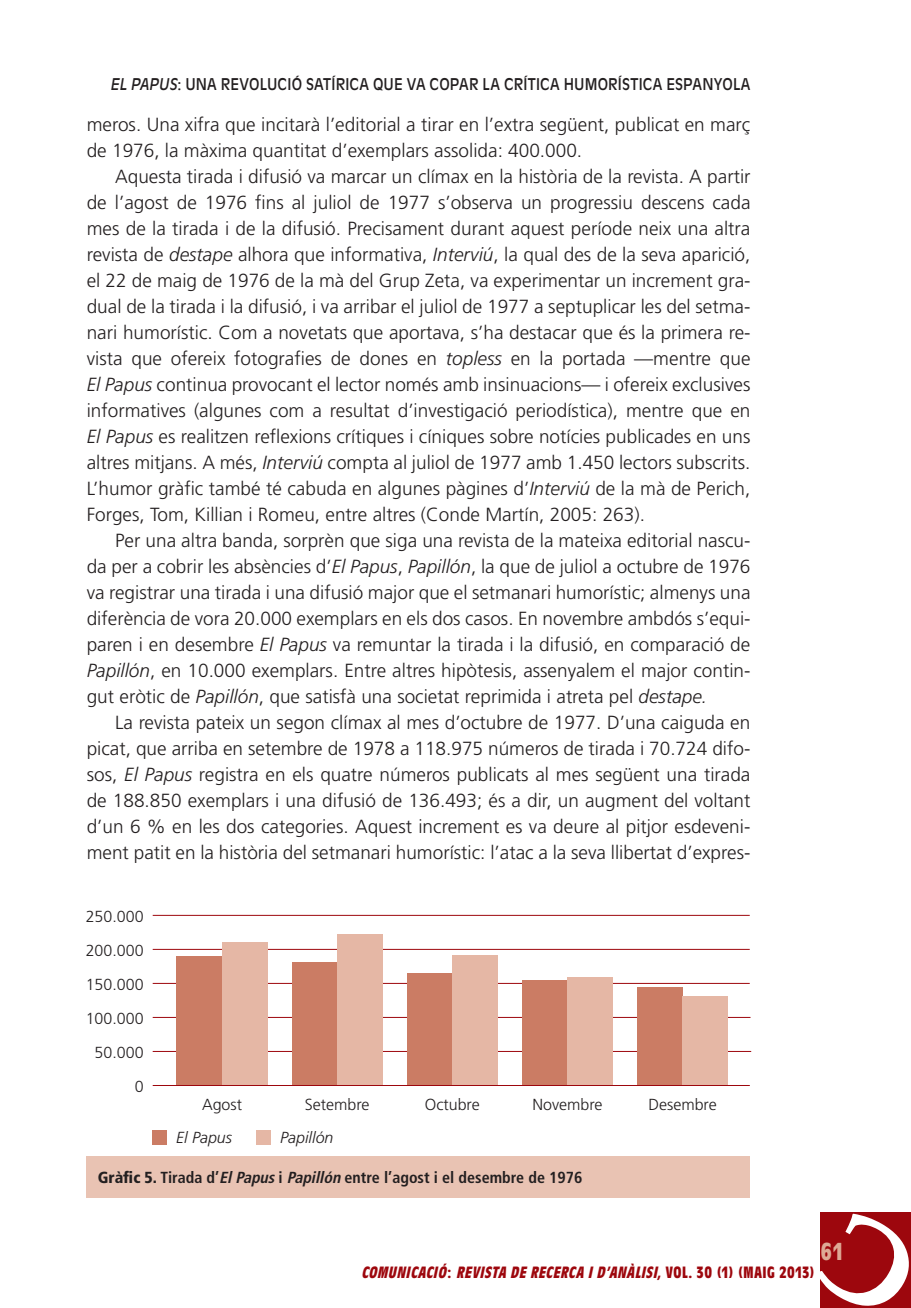
<style>
.page{position:relative;width:911px;height:1308px;background:#fff}
.page>*{position:absolute;margin:0;border:0;box-sizing:border-box;transform-origin:0 0}
.t1{font:700 condensed 24px "Antique Olive";color:#dea995}
.t2{font:300 19px/26px "Frutiger";color:#231f20;text-align:justify}
.t3{font:300 16px/34px "Frutiger";color:#231f20;text-align:right}
.t4{font:16px "Antique Olive";letter-spacing:.015em;color:#231f20;scale:.9 1}
.t5{font:700 condensed 16px "Frutiger";color:#231f20}
.t6{font:italic 700 condensed 16px "Antique Olive";color:#9d070d}
.t7{font:italic 300 16px "Frutiger";color:#231f20}
.s1{font-style:italic}
.s2{font-weight:900}
.s3{font-style:normal}
</style>
<div class="page">
<hr style="left:153px;top:1051px;width:598px;height:1px;background:#9d070d">
<hr style="left:153px;top:915px;width:596px;height:1px;background:#9d070d">
<hr style="left:153px;top:949px;width:596px;height:1px;background:#9d070d">
<hr style="left:153px;top:983px;width:596px;height:1px;background:#9d070d">
<hr style="left:153px;top:1017px;width:597px;height:1px;background:#9d070d">
<div style="left:177px;top:956px;width:45px;height:129px;background:#cb7c64"></div>
<div style="left:222px;top:941px;width:45px;height:144px;background:#e5b7a5"></div>
<div style="left:292px;top:962px;width:45px;height:123px;background:#cb7c64"></div>
<div style="left:337px;top:934px;width:45px;height:151px;background:#e5b7a5"></div>
<div style="left:407px;top:973px;width:45px;height:112px;background:#cb7c64"></div>
<div style="left:452px;top:954px;width:45px;height:131px;background:#e5b7a5"></div>
<div style="left:522px;top:979px;width:45px;height:106px;background:#cb7c64"></div>
<div style="left:567px;top:977px;width:45px;height:108px;background:#e5b7a5"></div>
<div style="left:637px;top:987px;width:45px;height:98px;background:#cb7c64"></div>
<div style="left:682px;top:995px;width:46px;height:90px;background:#e5b7a5"></div>
<hr style="left:153px;top:1085px;width:596px;height:1px;background:#9d070d">
<div style="left:152px;top:1130px;width:15px;height:14px;background:#cb7c64"></div>
<div style="left:256px;top:1130px;width:15px;height:14px;background:#e5b7a5"></div>
<div style="left:86px;top:1156px;width:663px;height:41px;background:#e9c3b3"></div>
<div style="left:820px;top:1212px;width:91px;height:96px;background:#9d070d"></div>
<p class="t4" style="left:111px;top:74px;width:712px"><span class="s1">EL PAPUS</span>: UNA REVOLUCIÓ SATÍRICA QUE VA COPAR LA CRÍTICA HUMORÍSTICA ESPANYOLA</p>
<p class="t2" style="left:87px;top:112px;width:665px">meros. Una xifra que incitarà l’editorial a tirar en l’extra següent, publicat en març de 1976, la màxima quantitat d’exemplars assolida: 400.000.</p>
<p class="t2" style="left:87px;top:164px;width:665px;text-indent:28px">Aquesta tirada i difusió va marcar un clímax en la història de la revista. A partir de l’agost de 1976 fins al juliol de 1977 s’observa un progressiu descens cada mes de la tirada i de la difusió. Precisament durant aquest període neix una altra revista de <span class="s1">destape</span> alhora que informativa, <span class="s1">Interviú</span>, la qual des de la seva aparició, el 22 de maig de 1976 de la mà del Grup Zeta, va experimentar un increment gra&shy;dual de la tirada i la difusió, i va arribar el juliol de 1977 a septuplicar les del setma&shy;nari humorístic. Com a novetats que aportava, s’ha destacar que és la primera re&shy;vista que ofereix fotografies de dones en <span class="s1">topless</span> en la portada —mentre que <span class="s1">El Papus</span> continua provocant el lector només amb insinuacions— i ofereix exclusives informatives (algunes com a resultat d’investigació periodística), mentre que en <span class="s1">El Papus</span> es realitzen reflexions crítiques i cíniques sobre notícies publicades en uns altres mitjans. A més, <span class="s1">Interviú</span> compta al juliol de 1977 amb 1.450 lectors subscrits.<br>L’humor gràfic també té cabuda en algunes pàgines d’<span class="s1">Interviú</span> de la mà de Perich, Forges, Tom, Killian i Romeu, entre altres (Conde Martín, 2005: 263).</p>
<p class="t2" style="left:87px;top:527px;width:665px;text-indent:28px">Per una altra banda, sorprèn que siga una revista de la mateixa editorial nascu&shy;da per a cobrir les absències d’<span class="s1">El Papus</span>, <span class="s1">Papillón</span>, la que de juliol a octubre de 1976 va registrar una tirada i una difusió major que el setmanari humorístic; almenys una diferència de vora 20.000 exemplars en els dos casos. En novembre ambdós s’equi&shy;paren i en desembre <span class="s1">El Papus</span> va remuntar la tirada i la difusió, en comparació de <span class="s1">Papillón</span>, en 10.000 exemplars. Entre altres hipòtesis, assenyalem el major contin&shy;gut eròtic de <span class="s1">Papillón</span>, que satisfà una societat reprimida i atreta pel <span class="s1">destape.</span></p>
<p class="t2" style="left:87px;top:709px;width:665px;text-indent:28px">La revista pateix un segon clímax al mes d’octubre de 1977. D’una caiguda en picat, que arriba en setembre de 1978 a 118.975 números de tirada i 70.724 difo&shy;sos, <span class="s1">El Papus</span> registra en els quatre números publicats al mes següent una tirada de 188.850 exemplars i una difusió de 136.493; és a dir, un augment del voltant d’un 6 % en les dos categories. Aquest increment es va deure al pitjor esdeveni&shy;ment patit en la història del setmanari humorístic: l’atac a la seva llibertat d’expres-</p>
<p class="t3" style="left:86px;top:899px;width:59px">250.000<br>200.000<br>150.000<br>100.000<br>50.000<br>0</p>
<p class="t3" style="left:202px;top:1087px;width:42px">Agost</p>
<p class="t3" style="left:305px;top:1087px;width:66px">Setembre</p>
<p class="t3" style="left:425px;top:1087px;width:56px">Octubre</p>
<p class="t3" style="left:532px;top:1087px;width:71px">Novembre</p>
<p class="t3" style="left:648px;top:1087px;width:70px">Desembre</p>
<p class="t7" style="left:176px;top:1127px;width:58px">El Papus</p>
<p class="t7" style="left:280px;top:1127px;width:55px">Papillón</p>
<p class="t5" style="left:98px;top:1168px;width:486px"><span class="s2">Gràfic 5.</span> Tirada d’<span class="s1">ElPapus</span>i <span class="s1">Papillón</span> entre l’agost i el desembre de 1976</p>
<p class="t1" style="left:820px;top:1238px;width:23px">61</p>
<p class="t6" style="left:361px;top:1263px;width:454px">COMUNICACIÓ<span class="s3">:</span> REVISTA DE RECERCA I D’ANÀLISI, <span class="s3">V ol . 3 0 ( 1 ) ( M A I G 2 0 1 3 )</span></p>
</div>
